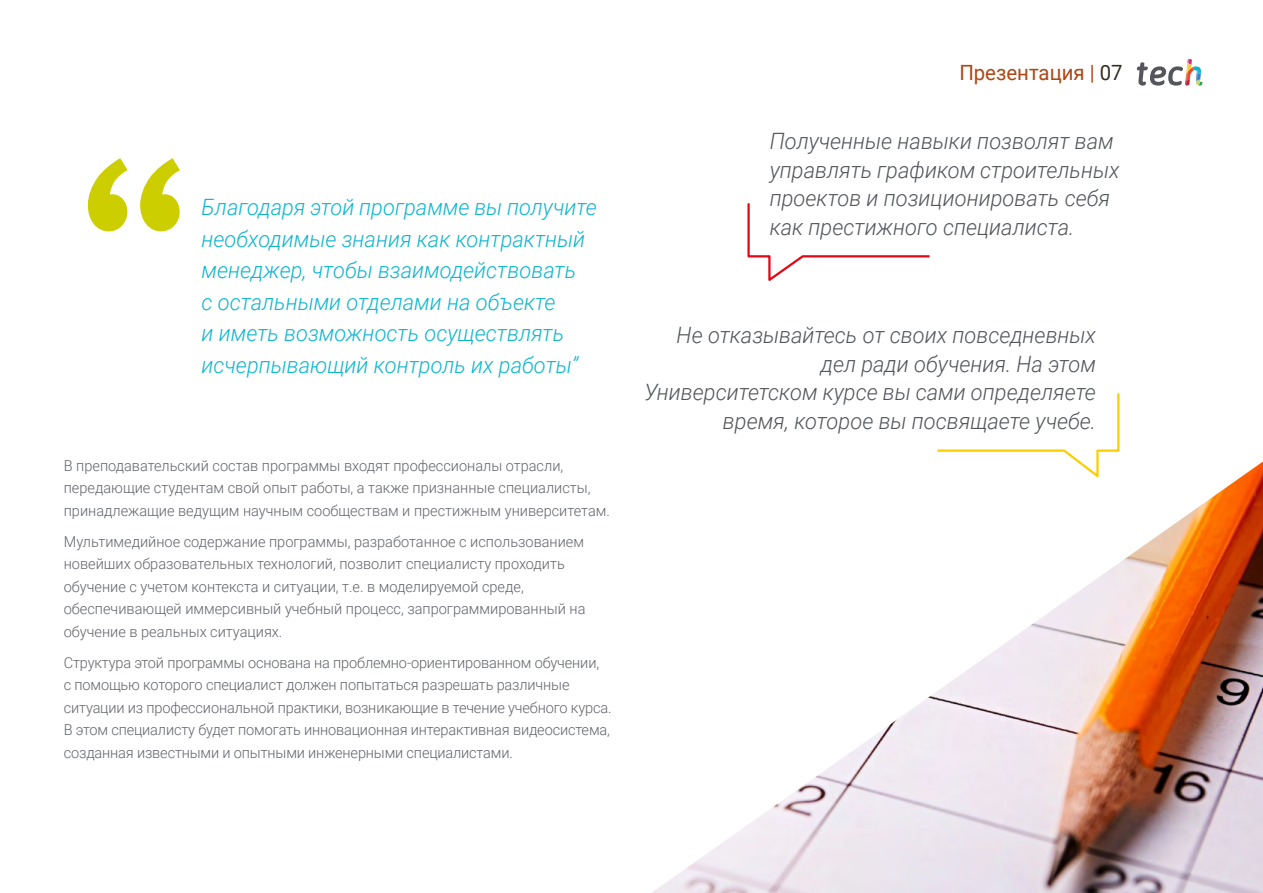
<style>
.page{position:relative;width:1263px;height:893px;background:#fff}
.page>*{position:absolute;margin:0;border:0;box-sizing:border-box;transform-origin:0 0}
.t1{font:italic 300 22.5px/28.5px "Roboto";color:#52555b;text-align:right}
.t2{font:italic 300 22.5px/31.5px "Roboto";color:#0fb6cf}
.t3{font:21px "Roboto";color:#ae4615}
.t4{font:300 15px/22.5px "Roboto";color:#61646a}
.s1{color:#312e20}
</style>
<div class="page">
<svg style="left:88px;top:158px;width:92px;height:73px"></svg>
<svg style="left:1137px;top:59px;width:65px;height:27px"></svg>
<svg style="left:937px;top:393px;width:183px;height:68px"></svg>
<svg style="left:747px;top:203px;width:183px;height:78px"></svg>
<img style="left:652px;top:461px;width:611px;height:432px">
<h1 class="t2" style="left:202px;top:191px;width:397px">Благодаря этой программе вы получите необходимые знания как контрактный менеджер, чтобы взаимодействовать<br>с остальными отделами на объекте<br>и иметь возможность осуществлять исчерпывающий контроль их работы”</h1>
<p class="t4" style="left:64px;top:453px;width:548px">В преподавательский состав программы входят профессионалы отрасли, передающие студентам свой опыт работы, а также признанные специалисты, принадлежащие ведущим научным сообществам и престижным университетам.</p>
<p class="t4" style="left:64px;top:529px;width:523px">Мультимедийное содержание программы, разработанное с использованием новейших образовательных технологий, позволит специалисту проходить обучение с учетом контекста и ситуации, т.е. в моделируемой среде, обеспечивающей иммерсивный учебный процесс, запрограммированный на обучение в реальных ситуациях.</p>
<p class="t4" style="left:64px;top:650px;width:549px">Структура этой программы основана на проблемно-ориентированном обучении,<br>с помощью которого специалист должен попытаться разрешать различные ситуации из профессиональной практики, возникающие в течение учебного курса.<br>В этом специалисту будет помогать инновационная интерактивная видеосистема, созданная известными и опытными инженерными специалистами.</p>
<h2 class="t3" style="left:959px;top:57px;width:165px">Презентация | <span class="s1">07</span></h2>
<h1 class="t1" style="left:770px;top:126px;width:351px;text-align:left">Полученные навыки позволят вам управлять графиком строительных проектов и позиционировать себя как престижного специалиста.</h1>
<h1 class="t1" style="left:644px;top:320px;width:453px">Не отказывайтесь от своих повседневных дел ради обучения. На этом Университетском курсе вы сами определяете время, которое вы посвящаете учебе.</h1>
</div>
